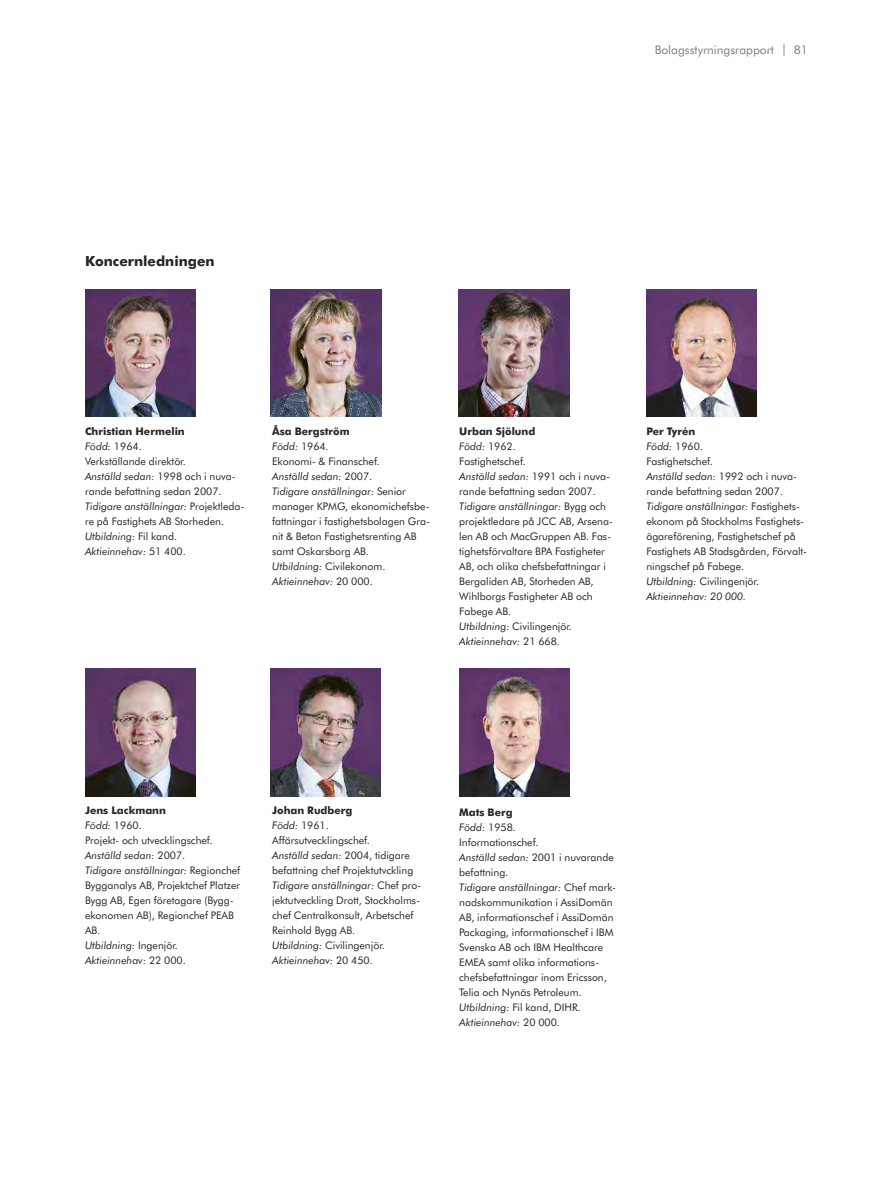
<style>
.page{position:relative;width:893px;height:1191px;background:#fff}
.page>*{position:absolute;margin:0;border:0;box-sizing:border-box;transform-origin:0 0}
.t1{font:700 13.95px "Futura BT";color:#272627}
.t2{font:12px "Futura BT";color:#7a7d7e}
.t3{font:10.5px/15px "Futura BT";color:#272627}
.s1{font-weight:700}
.s2{font-style:italic}
</style>
<div class="page">
<img style="left:270px;top:668px;width:111px;height:128px">
<img style="left:85px;top:668px;width:111px;height:128px">
<img style="left:85px;top:289px;width:111px;height:128px">
<img style="left:271px;top:289px;width:111px;height:128px">
<img style="left:458px;top:289px;width:111px;height:128px">
<img style="left:646px;top:289px;width:111px;height:128px">
<img style="left:459px;top:668px;width:111px;height:128px">
<p class="t2" style="left:655px;top:45px;width:155px">Bolagsstyrningsrapport | 81</p>
<h1 class="t1" style="left:85px;top:255px;width:131px">Koncernledningen</h1>
<p class="t3" style="left:85px;top:424px;width:161px"><span class="s1">Christian Hermelin<br></span><span class="s2">Född:</span> 1964.<br>Verkställande direktör.<br><span class="s2">Anställd sedan:</span> 1998 och i nuva&shy;rande befattning sedan 2007.<br><span class="s2">Tidigare anställningar:</span> Projektleda&shy;re på Fastighets AB Storheden.<br><span class="s2">Utbildning:</span> Fil kand.<br><span class="s2">Aktieinnehav:</span> 51 400.</p>
<p class="t3" style="left:272px;top:424px;width:159px"><span class="s1">Åsa Bergström<br></span><span class="s2">Född:</span> 1964<span class="s2">.<br></span>Ekonomi- &amp; Finanschef.<br><span class="s2">Anställd sedan:</span> 2007.<br><span class="s2">Tidigare anställningar:</span> Senior manager KPMG, ekonomichefsbe&shy;fattningar i fastighetsbolagen Gra&shy;nit &amp; Beton Fastighetsrenting AB samt Oskarsborg AB.<br><span class="s2">Utbildning:</span> Civilekonom.<br><span class="s2">Aktieinnehav:</span> 20 000.</p>
<p class="t3" style="left:459px;top:424px;width:155px"><span class="s1">Urban Sjölund<br></span><span class="s2">Född:</span> 1962.<br>Fastighetschef.<br><span class="s2">Anställd sedan:</span> 1991 och i nuva&shy;rande befattning sedan 2007.<br><span class="s2">Tidigare anställningar:</span> Bygg och projektledare på JCC AB, Arsena&shy;len AB och MacGruppen AB. Fas&shy;tighetsförvaltare BPA Fastigheter<br>AB, och olika chefsbefattningar i<br>Bergaliden AB, Storheden AB,<br>Wihlborgs Fastigheter AB och<br>Fabege AB.<br><span class="s2">Utbildning:</span> Civilingenjör.<br><span class="s2">Aktieinnehav:</span> 21 668.</p>
<p class="t3" style="left:646px;top:424px;width:162px"><span class="s1">Per Tyrén<br></span><span class="s2">Född:</span> 1960.<br>Fastighetschef.<br><span class="s2">Anställd sedan:</span> 1992 och i nuva&shy;rande befattning sedan 2007.<br><span class="s2">Tidigare anställningar:</span> Fastighets&shy;ekonom på Stockholms Fastighets&shy;ägareförening, Fastighetschef på<br>Fastighets AB Stadsgården, Förvalt&shy;ningschef på Fabege.<br><span class="s2">Utbildning:</span> Civilingenjör.<br><span class="s2">Aktieinnehav: 20 000.</span></p>
<p class="t3" style="left:85px;top:804px;width:157px"><span class="s1">Jens Lackmann<br></span><span class="s2">Född:</span> 1960.<br>Projekt- och utvecklingschef.<br><span class="s2">Anställd sedan:</span> 2007.<br><span class="s2">Tidigare anställningar:</span> Regionchef<br>Bygganalys AB, Projektchef Platzer<br>Bygg AB, Egen företagare (Bygg&shy;ekonomen AB), Regionchef PEAB<br>AB.<br><span class="s2">Utbildning:</span> Ingenjör.<br><span class="s2">Aktieinnehav:</span> 22 000.</p>
<p class="t3" style="left:272px;top:804px;width:151px"><span class="s1">Johan Rudberg<br></span><span class="s2">Född:</span> 1961.<br>Affärsutvecklingschef.<br><span class="s2">Anställd sedan:</span> 2004, tidigare befattning chef Projektutvckling<br><span class="s2">Tidigare anställningar:</span> Chef pro&shy;jektutveckling Drott, Stockholms&shy;chef Centralkonsult, Arbetschef<br>Reinhold Bygg AB.<br><span class="s2">Utbildning:</span> Civilingenjör.<br><span class="s2">Aktieinnehav:</span> 20 450.</p>
<p class="t3" style="left:459px;top:805px;width:158px"><span class="s1">Mats Berg<br></span><span class="s2">Född:</span> 1958.<br>Informationschef.<br><span class="s2">Anställd sedan:</span> 2001 i nuvarande befattning.<br><span class="s2">Tidigare anställningar:</span> Chef mark&shy;nadskommunikation i AssiDomän<br>AB, informationschef i AssiDomän<br>Packaging, informationschef i IBM<br>Svenska AB och IBM Healthcare<br>EMEA samt olika informations&shy;chefsbefattningar inom Ericsson,<br>Telia och Nynäs Petroleum.<br><span class="s2">Utbildning:</span> Fil kand, DIHR.<br><span class="s2">Aktieinnehav:</span> 20 000.</p>
</div>
